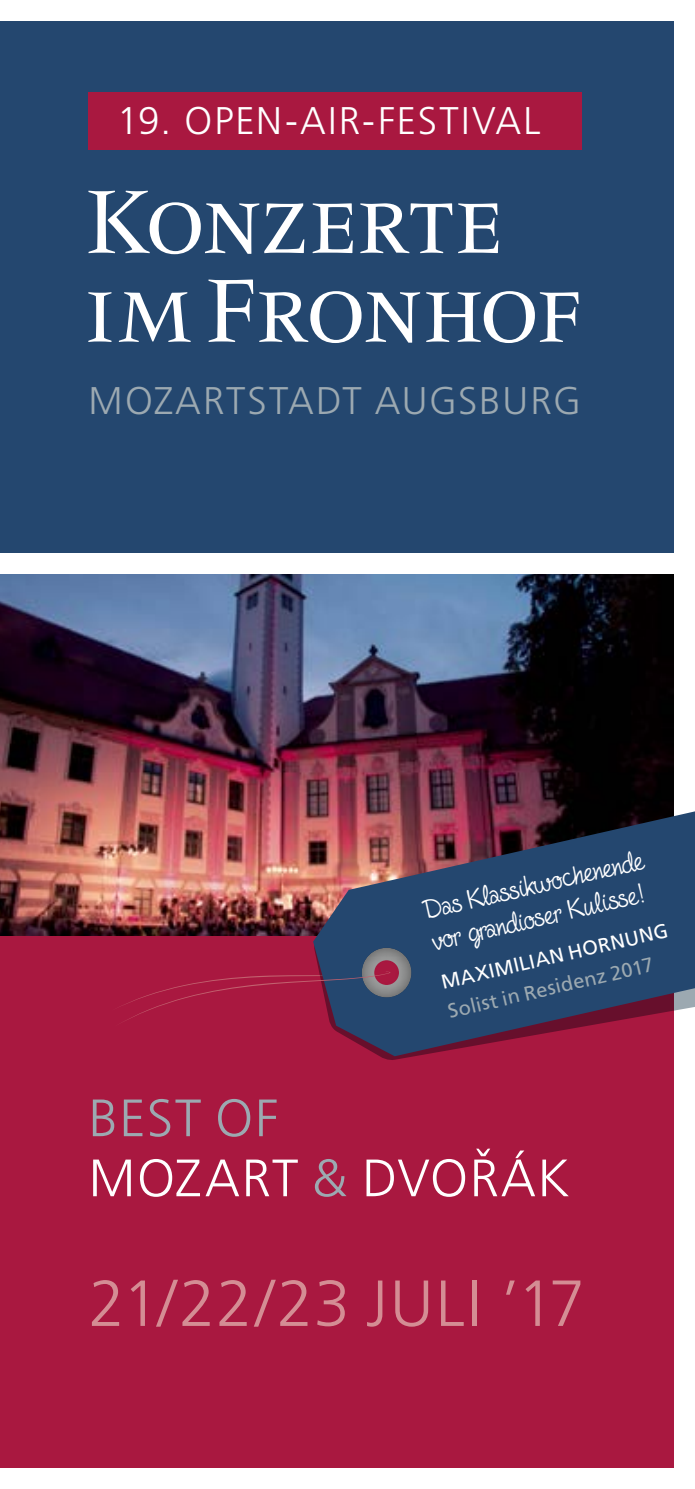
<style>
.page{position:relative;width:695px;height:1489px;background:#fff}
.page>*{position:absolute;margin:0;border:0;box-sizing:border-box;transform-origin:0 0}
.t1{font:93.75px/88.8px "Frutiger Serif LT Pro";letter-spacing:-.02em;color:#fff}
.t2{font:300 65px "Frutiger";letter-spacing:.015em;color:#d48d94}
.t3{font:300 52.5px/60px "Frutiger";letter-spacing:.03em;color:#fff}
.t4{font:300 38.5px "Frutiger";letter-spacing:.055em;color:#fff}
.t5{font:300 38.5px "Frutiger";letter-spacing:.045em;color:#9ca9b1}
.t6{font:30px/32.5px "Fineliner Script";color:#fff}
.t7{font:20px "Frutiger";color:#9ca9b1}
.t8{font:20px "Frutiger";color:#fff}
.s1{color:#9ca9b1}
</style>
<div class="page">
<div style="left:0;top:21px;width:673px;height:532px;background:#24476f"></div>
<div style="left:0;top:935px;width:673px;height:532px;background:#a91840"></div>
<div style="left:89px;top:92px;width:493px;height:57px;background:#a91840"></div>
<img style="left:0;top:574px;width:673px;height:361px">
<svg style="left:313px;top:793px;width:381px;height:263px;background:#4a415f"></svg>
<div style="left:360px;top:942px;width:55px;height:56px;background:#000;opacity:.5"></div>
<svg style="left:119px;top:962px;width:293px;height:64px"></svg>
<p class="t4" style="left:117px;top:99px;width:425px">19. OPEN-AIR-FESTIVAL</p>
<h1 class="t1" style="left:85px;top:178px;width:498px">Konzerte im Fronhof</h1>
<p class="t5" style="left:89px;top:379px;width:494px">MOZARTSTADT AUGSBURG</p>
<p class="t6" style="left:421px;top:894px;width:226px;rotate:-13deg">Das Klassikwochenende vor grandioser Kulisse!</p>
<p class="t8" style="left:439px;top:970px;width:233px;rotate:-13deg">MAXIMILIAN HORNUNG</p>
<p class="t7" style="left:445px;top:999px;width:211px;rotate:-13deg">Solist in Residenz 2017</p>
<h3 class="t3" style="left:89px;top:1087px;width:482px"><span class="s1">BEST OF<br></span>MOZART <span class="s1">&amp;</span> DVORˇ ÁK</h3>
<h2 class="t2" style="left:89px;top:1266px;width:498px">21/22/23 JULI ’17</h2>
</div>
